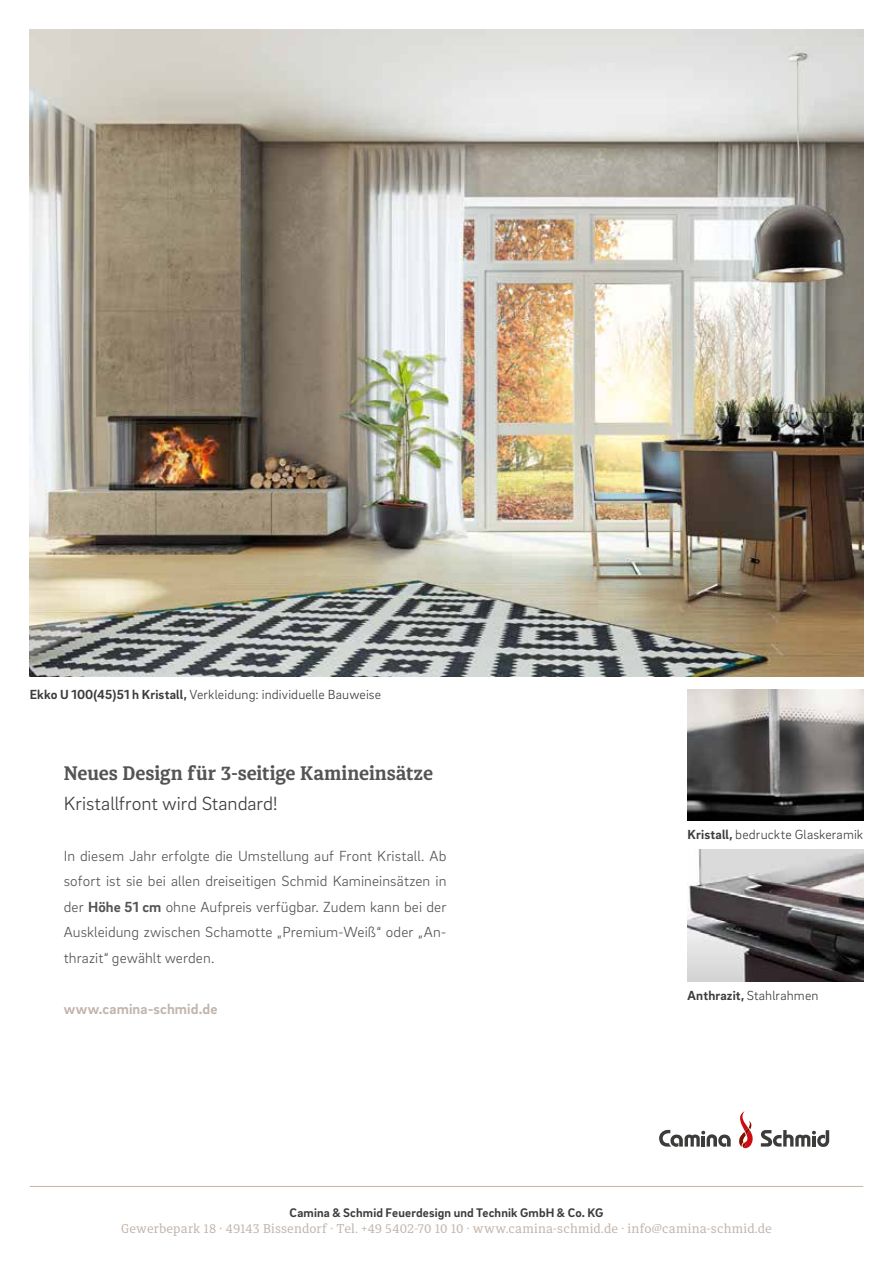
<style>
.page{position:relative;width:893px;height:1263px;background:#fff}
.page>*{position:absolute;margin:0;border:0;box-sizing:border-box;transform-origin:0 0}
.t1{font:700 19.5px "Diaria Pro";letter-spacing:-.005em;color:#555454}
.t2{font:300 19.5px "Brix Sans";letter-spacing:-.005em;color:#3c3c3b}
.t3{font:300 15px/25.5px "Brix Sans";letter-spacing:.005em;color:#555454;text-align:justify}
.t4{font:700 15px "Brix Sans";letter-spacing:.01em;color:#c1b5ac}
.t5{font:300 13.5px "Brix Sans";letter-spacing:.01em;color:#3c3c3b}
.t6{font:12.75px "Diaria Pro";letter-spacing:.01em;color:#c1b5ac}
.t7{font:700 12.75px "Brix Sans";letter-spacing:.015em;color:#3c3c3b}
.s1{font-weight:700}
</style>
<div class="page">
<hr style="left:30px;top:1186px;width:833px;height:1px;background:#c1b5ac">
<svg style="left:659px;top:1111px;width:94px;height:37px"></svg>
<svg style="left:761px;top:1130px;width:68px;height:17px"></svg>
<img style="left:30px;top:30px;width:833px;height:646px">
<img style="left:688px;top:689px;width:175px;height:132px">
<img style="left:688px;top:850px;width:175px;height:131px">
<p class="t5" style="left:30px;top:685px;width:353px"><span class="s1">Ekko U 100(45)51 h Kristall,</span> Verkleidung: individuelle Bauweise</p>
<h1 class="t1" style="left:64px;top:761px;width:371px">Neues Design für 3-seitige Kamineinsätze</h1>
<h1 class="t2" style="left:64px;top:791px;width:215px">Kristallfront wird Standard!</h1>
<p class="t3" style="left:64px;top:842px;width:384px">In diesem Jahr erfolgte die Umstellung auf Front Kristall. Ab sofort ist sie bei allen dreiseitigen Schmid Kamineinsätzen in der <span class="s1">Höhe 51 cm</span> ohne Aufpreis verfügbar. Zudem kann bei der Auskleidung zwischen Schamotte „Premium-Weiß“ oder „An&shy;thrazit“ gewählt werden.</p>
<p class="t4" style="left:64px;top:999px;width:155px">www.camina-schmid.de</p>
<p class="t5" style="left:688px;top:826px;width:177px"><span class="s1">Kristall,</span> bedruckte Glaskeramik</p>
<p class="t5" style="left:688px;top:987px;width:132px"><span class="s1">Anthrazit,</span> Stahlrahmen</p>
<p class="t7" style="left:289px;top:1204px;width:315px">Camina &amp; Schmid Feuerdesign und Technik GmbH &amp; Co. KG</p>
<p class="t6" style="left:121px;top:1221px;width:652px">Gewerbepark 18 · 49143 Bissendorf · Tel. +49 5402-70 10 10 · www.camina-schmid.de · info@camina-schmid.de</p>
</div>
